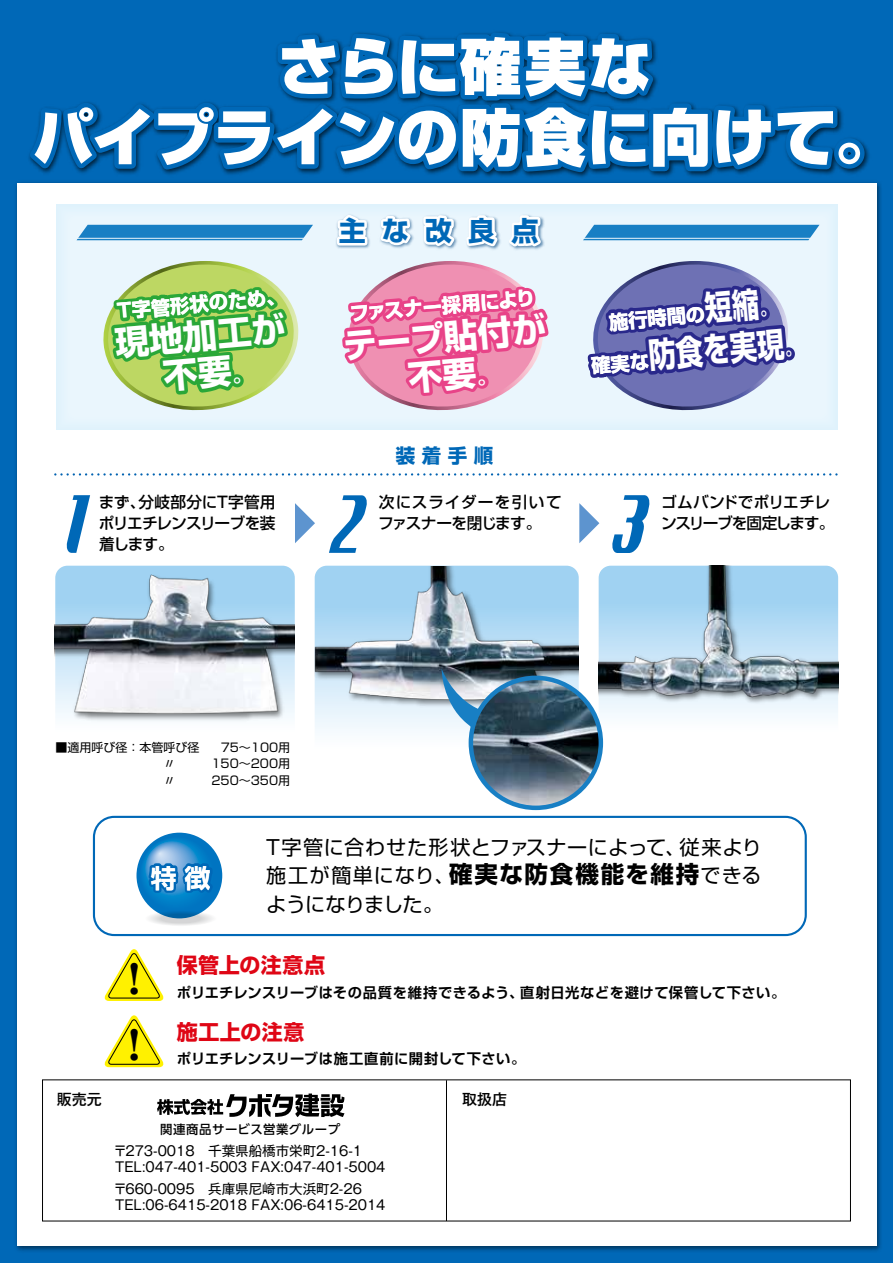
<style>
.page{position:relative;width:893px;height:1263px;background:#0068b7}
.page>*{position:absolute;margin:0;border:0;box-sizing:border-box;transform-origin:0 0}
.t1{font:900 61.5px/70.5px "Shin Go Pro";letter-spacing:.01em;color:#fff;text-align:center}
.t2{font:800 expanded 41.1px "Ryumin Pro";color:#000}
.t3{font:700 34.2px "Shin Go Pro";color:#fff}
.t4{font:700 34.2px "Shin Go Pro";color:#fff;scale:.8 1}
.t5{font:700 27px "Shin Go Pro";letter-spacing:.6em;color:#0068b7}
.t6{font:700 25.65px "Shin Go Pro De";color:#fff}
.t7{font:700 23.55px "Shin Go Pro";letter-spacing:.07em;color:#000}
.t8{font:700 21px "Shin Go Pro";letter-spacing:.01em;color:#df0615}
.t9{font:20.25px "Shin Go Pro";letter-spacing:.025em;color:#000}
.t10{font:20.25px/28.5px "Shin Go Pro";color:#000}
.t11{font:700 19.5px "Shin Go Pro";color:#0068b7}
.t12{font:700 19.35px/42px "Shin Go Pro";color:#fff}
.t13{font:500 15.6px/21px "Shin Go Pro";letter-spacing:-.06em;color:#000}
.t14{font:500 15.6px/21px "Shin Go Pro";letter-spacing:.03em;color:#000}
.t15{font:500 15.6px "Shin Go Pro";letter-spacing:.015em;color:#000}
.t16{font:500 15px "Gothic MB101 Pro";color:#000}
.t17{font:700 14.25px "Shin Go Pro De";letter-spacing:.03em;color:#000}
.t18{font:13.5px/16.5px "Gothic MB101 Pro";color:#000}
.t19{font:500 12.45px "UD Shin Go Pro";letter-spacing:.045em;color:#000}
.t20{font:12px "Shin Go Pro";color:#000}
.s1{font-weight:400;font-size:20.25px}
</style>
<div class="page">
<div style="left:17px;top:183px;width:859px;height:1063px;background:#fff"></div>
<div style="left:93px;top:816px;width:714px;height:120px;border:2px solid #0068b7;border-radius:20px"></div>
<svg style="left:315px;top:574px;width:264px;height:187px"></svg>
<img style="left:315px;top:566px;width:263px;height:157px">
<svg style="left:136px;top:833px;width:86px;height:85px"></svg>
<svg style="left:149px;top:910px;width:64px;height:16px"></svg>
<svg style="left:104px;top:949px;width:60px;height:52px"></svg>
<svg style="left:104px;top:1015px;width:60px;height:52px"></svg>
<svg style="left:145px;top:859px;width:72px;height:40px"></svg>
<hr style="left:446px;top:1080px;width:1px;height:141px;background:#000">
<svg style="left:442px;top:668px;width:62px;height:73px"></svg>
<img style="left:471px;top:678px;width:130px;height:130px;border-radius:65px">
<div style="left:469px;top:676px;width:134px;height:134px;border:4px solid #187fc4;border-radius:50%"></div>
<img style="left:55px;top:565px;width:240px;height:156px">
<img style="left:599px;top:566px;width:239px;height:162px">
<svg style="left:157px;top:1093px;width:187px;height:24px"></svg>
<svg style="left:22px;top:31px;width:847px;height:522px"></svg>
<h1 class="t1" style="left:33px;top:25px;width:864px">さらに確実な<br>パイプラインの防食に向けて。</h1>
<h3 class="t12" style="left:115px;top:288px;width:170px;rotate:-5deg">T字管形状のため、</h3>
<h3 class="t3" style="left:113px;top:316px;width:172px;rotate:-5deg">現地加工が</h3>
<h3 class="t5" style="left:339px;top:209px;width:201px">主な改良点</h3>
<h3 class="t12" style="left:348px;top:291px;width:187px;rotate:-5deg">ファスナー採用により</h3>
<h3 class="t3" style="left:341px;top:319px;width:205px;rotate:-5deg">テープ貼付が</h3>
<h3 class="t12" style="left:586px;top:301px;width:119px;text-indent:22px;rotate:-5deg">施行時間の確実な</h3>
<h3 class="t4" style="left:646px;top:328px;width:172px;rotate:-5deg">防食を実現</h3>
<h3 class="t11" style="left:396px;top:440px;width:99px">装着手順</h3>
<p class="t13" style="left:99px;top:489px;width:178px">まず、<br>ポリエチレンスリーブを装着します。</p>
<p class="t13" style="left:661px;top:489px;width:175px">ゴムバンドでポリエチレンスリーブを固定します。</p>
<p class="t15" style="left:139px;top:489px;width:139px">分岐部分にT字管用</p>
<p class="t14" style="left:378px;top:489px;width:185px">次にスライダーを引いてファスナーを閉じます。</p>
<p class="t20" style="left:56px;top:737px;width:157px">■適用呼び径：本管呼び径　</p>
<p class="t20" style="left:221px;top:737px;width:71px">75～100用</p>
<h3 class="t6" style="left:151px;top:857px;width:62px">特徴</h3>
<h3 class="t9" style="left:266px;top:830px;width:421px">T字管に合わせた形状とファスナーによって、</h3>
<h3 class="t7" style="left:449px;top:855px;width:313px">確実な防食機能を維持<span class="s1">できる</span></h3>
<h3 class="t9" style="left:679px;top:830px;width:84px">従来より</h3>
<h3 class="t10" style="left:266px;top:859px;width:190px">施工が簡単になり、ようになりました。</h3>
<h2 class="t2" style="left:128px;top:946px;width:14px">!</h2>
<h3 class="t8" style="left:177px;top:949px;width:150px">保管上の注意点</h3>
<p class="t17" style="left:177px;top:981px;width:348px">ポリエチレンスリーブはその品質を維持できるよう、</p>
<p class="t17" style="left:520px;top:981px;width:267px">直射日光などを避けて保管して下さい。</p>
<p class="t16" style="left:57px;top:1086px;width:46px">販売元</p>
<h2 class="t2" style="left:128px;top:1012px;width:14px">!</h2>
<h3 class="t8" style="left:177px;top:1015px;width:129px">施工上の注意</h3>
<p class="t17" style="left:177px;top:1047px;width:350px">ポリエチレンスリーブは施工直前に開封して下さい。</p>
<p class="t19" style="left:160px;top:1119px;width:182px">関連商品サービス営業グループ</p>
<p class="t18" style="left:114px;top:1140px;width:273px">〒273-0018　千葉県船橋市栄町2-16-1<br>TEL:047-401-5003 FAX:047-401-5004</p>
<p class="t18" style="left:114px;top:1178px;width:273px">〒660-0095　兵庫県尼崎市大浜町2-26<br>TEL:06-6415-2018 FAX:06-6415-2014</p>
<p class="t16" style="left:462px;top:1086px;width:46px">取扱店</p>
</div>
